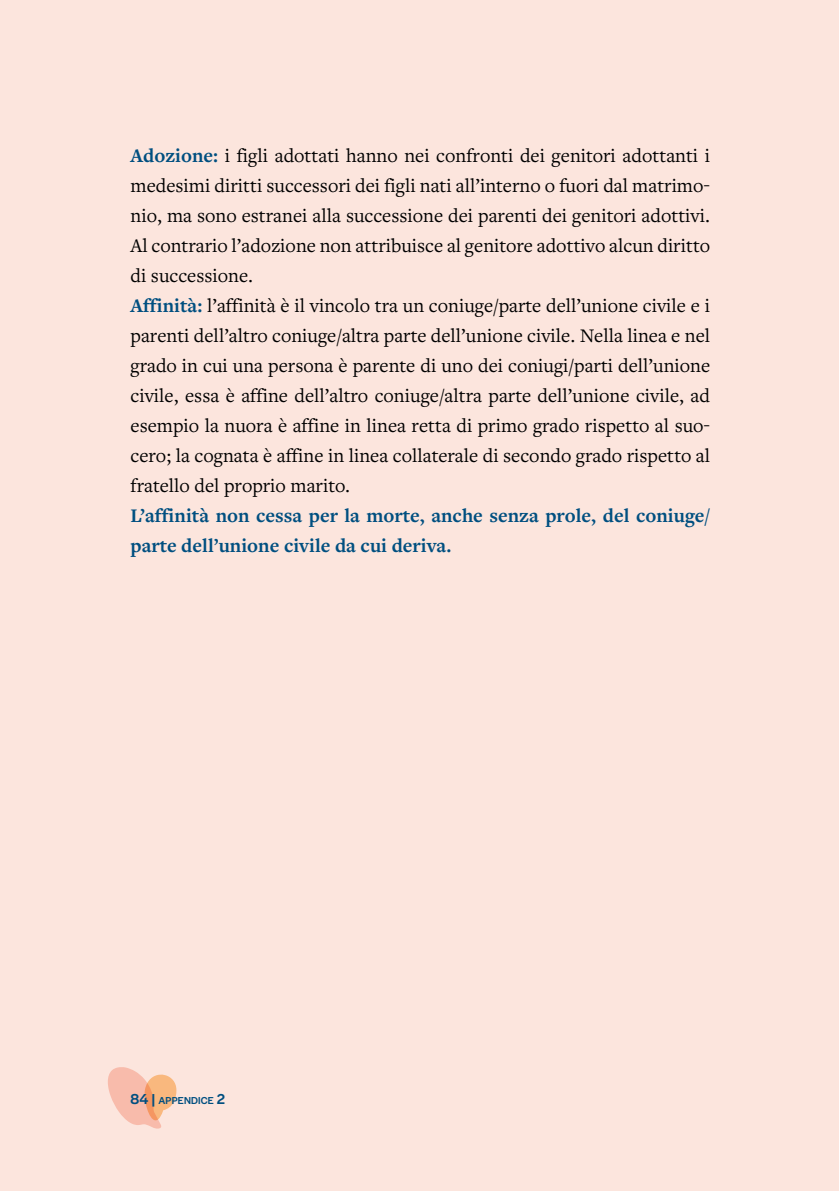
<style>
.page{position:relative;width:840px;height:1191px;background:#fff}
.page>*{position:absolute;margin:0;border:0;box-sizing:border-box;transform-origin:0 0}
.t1{font:20px/30px "Freight Text Pro";color:#000}
.t2{font:700 20px/30px "Freight Text Pro";color:#004f80}
.t3{font:500 10.4px "Halyard Display";letter-spacing:.015em;color:#004f80}
.s1{font-weight:700;color:#004f80}
.s2{font-size:15px}
</style>
<div class="page">
<div style="left:0;top:0;width:838px;height:1191px;background:#fce5dd"></div>
<svg style="left:108px;top:1067px;width:68px;height:62px"></svg>
<p class="t1" style="left:130px;top:140px;width:581px"><span class="s1">Adozione:</span> i figli adottati hanno nei confronti dei genitori adottanti i medesimi diritti successori dei figli nati all’interno o fuori dal matrimo&shy;nio, ma sono estranei alla successione dei parenti dei genitori adottivi.<br>Al contrario l’adozione non attribuisce al genitore adottivo alcun diritto di successione.<br><span class="s1">Affinità:</span> l’affinità è il vincolo tra un coniuge/parte dell’unione civile e i parenti dell’altro coniuge/altra parte dell’unione civile. Nella linea e nel grado in cui una persona è parente di uno dei coniugi/parti dell’unione civile, essa è affine dell’altro coniuge/altra parte dell’unione civile, ad esempio la nuora è affine in linea retta di primo grado rispetto al suo&shy;cero; la cognata è affine in linea collaterale di secondo grado rispetto al fratello del proprio marito.</p>
<p class="t2" style="left:130px;top:500px;width:580px">L’affinità non cessa per la morte, anche senza prole, del coniuge/ parte dell’unione civile da cui deriva.</p>
<p class="t3" style="left:130px;top:1093px;width:96px"><span class="s2">84 |</span> APPENDICE <span class="s2">2</span></p>
</div>
